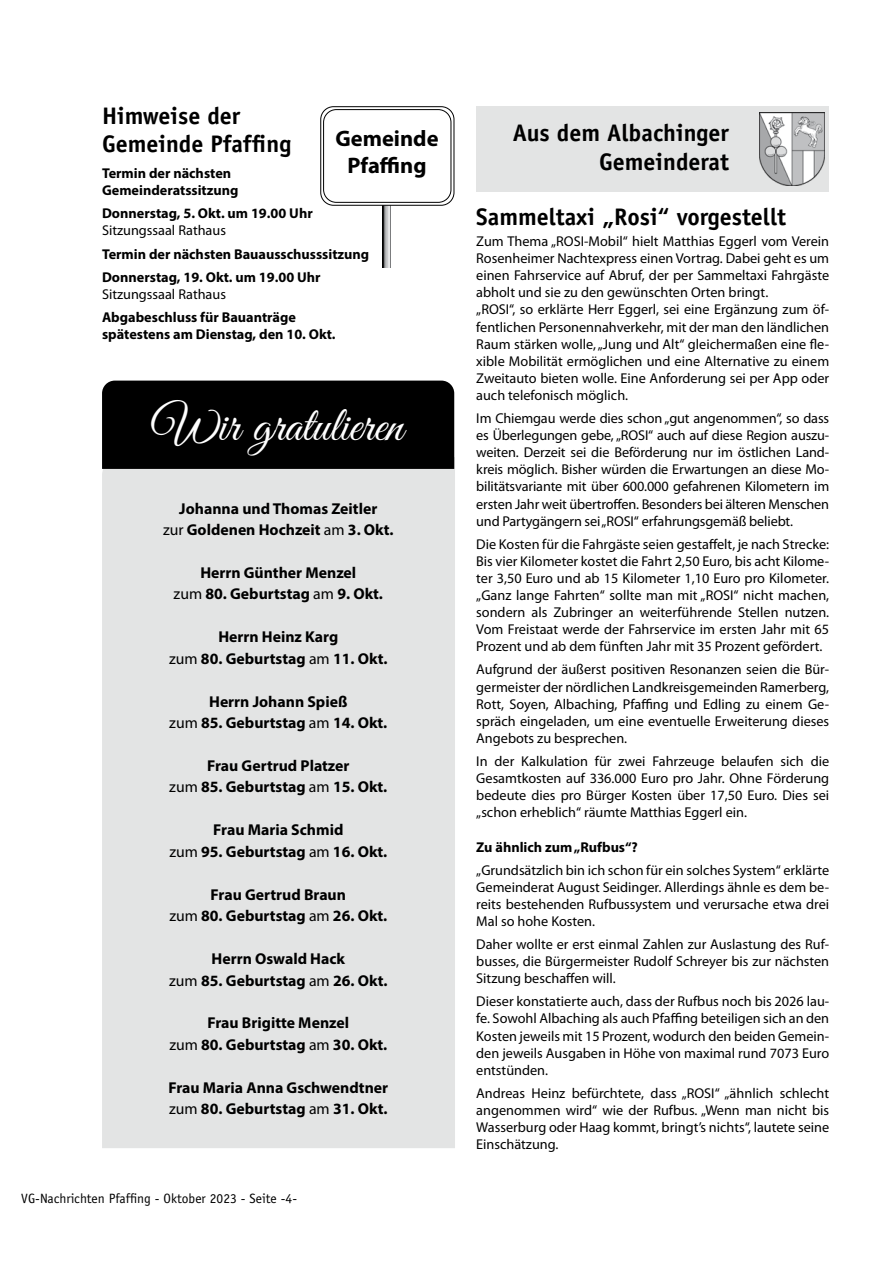
<style>
.page{position:relative;width:893px;height:1263px;background:#fff}
.page>*{position:absolute;margin:0;border:0;box-sizing:border-box;transform-origin:0 0}
.t1{font:49.5px "Great Vibes";color:#fff}
.t2{font:700 24px/28.8px "Officina Sans Std";color:#000;text-align:right}
.t3{font:700 22.5px/27px "Myriad Pro";color:#000;text-align:center}
.t4{font:700 15.75px/21.5px "Myriad Pro";color:#000;text-align:center}
.t5{font:14.25px/17.1px "Myriad Pro";color:#000;text-align:justify}
.t6{font:700 14.25px/17.1px "Myriad Pro";color:#000}
.t7{font:13.5px "Officina Sans Std";color:#000}
.s1{font-weight:400}
</style>
<div class="page">
<div style="left:476px;top:106px;width:353px;height:85px;background:#e3e4e4"></div>
<img style="left:759px;top:112px;width:65px;height:73px">
<div style="left:102px;top:457px;width:353px;height:691px;background:#e3e4e4"></div>
<div style="left:102px;top:381px;width:352px;height:88px;background:#000"></div>
<svg style="left:383px;top:206px;width:8px;height:62px"></svg>
<div style="left:320px;top:106px;width:134px;height:100px;border:1px solid #000;border-radius:13px"></div>
<div style="left:323px;top:109px;width:128px;height:94px;border:1px solid #000;border-radius:13px"></div>
<h2 class="t2" style="left:102px;top:101px;width:191px;text-align:left">Himweise der<br>Gemeinde Pfaffing</h2>
<p class="t6" style="left:102px;top:164px;width:138px">Termin der nächsten<br>Gemeinderatssitzung</p>
<p class="t6" style="left:102px;top:204px;width:212px">Donnerstag, 5. Okt. um 19.00 Uhr</p>
<p class="t5" style="left:102px;top:222px;width:125px">Sitzungssaal Rathaus</p>
<p class="t6" style="left:102px;top:242px;width:269px;line-height:23.1px">Termin der nächsten Bauausschusssitzung<br>Donnerstag, 19. Okt. um 19.00 Uhr</p>
<p class="t5" style="left:102px;top:286px;width:125px">Sitzungssaal Rathaus</p>
<p class="t6" style="left:102px;top:308px;width:235px">Abgabeschluss für Bauanträge spätestens am Dienstag, den 10. Okt.</p>
<h3 class="t3" style="left:335px;top:125px;width:105px">Gemeinde<br>Pfaffing</h3>
<h1 class="t1" style="left:152px;top:398px;width:252px">Wir gratulieren</h1>
<p class="t4" style="left:163px;top:497px;width:232px">Johanna und Thomas Zeitler<br><span class="s1">zur</span> Goldenen Hochzeit <span class="s1">am</span> 3. Okt.</p>
<p class="t4" style="left:174px;top:561px;width:211px">Herrn Günther Menzel<br><span class="s1">zum</span> 80. Geburtstag <span class="s1">am</span> 9. Okt.</p>
<p class="t4" style="left:169px;top:626px;width:220px">Herrn Heinz Karg<br><span class="s1">zum</span> 80. Geburtstag <span class="s1">am</span> 11. Okt.</p>
<p class="t4" style="left:169px;top:690px;width:220px">Herrn Johann Spieß<br><span class="s1">zum</span> 85. Geburtstag <span class="s1">am</span> 14. Okt.</p>
<p class="t4" style="left:169px;top:754px;width:220px">Frau Gertrud Platzer<br><span class="s1">zum</span> 85. Geburtstag <span class="s1">am</span> 15. Okt.</p>
<p class="t4" style="left:169px;top:819px;width:219px">Frau Maria Schmid<br><span class="s1">zum</span> 95. Geburtstag <span class="s1">am</span> 16. Okt.</p>
<p class="t4" style="left:169px;top:883px;width:219px">Frau Gertrud Braun<br><span class="s1">zum</span> 80. Geburtstag <span class="s1">am</span> 26. Okt.</p>
<p class="t4" style="left:169px;top:947px;width:220px">Herrn Oswald Hack<br><span class="s1">zum</span> 85. Geburtstag <span class="s1">am</span> 26. Okt.</p>
<p class="t4" style="left:169px;top:1012px;width:219px">Frau Brigitte Menzel<br><span class="s1">zum</span> 80. Geburtstag <span class="s1">am</span> 30. Okt.</p>
<p class="t4" style="left:168px;top:1076px;width:221px;text-align:left">Frau Maria Anna Gschwendtner <span class="s1">zum</span> 80. Geburtstag <span class="s1">am</span> 31. Okt.</p>
<p class="t7" style="left:21px;top:1190px;width:277px">VG-Nachrichten Pfaffing - Oktober 2023 - Seite -4-</p>
<h2 class="t2" style="left:513px;top:118px;width:218px">Aus dem Albachinger<br>Gemeinderat</h2>
<h2 class="t2" style="left:476px;top:202px;width:311px">Sammeltaxi „Rosi“ vorgestellt</h2>
<p class="t5" style="left:476px;top:233px;width:354px;text-align:left">Zum Thema „ROSI-Mobil“ hielt Matthias Eggerl vom Verein Rosenheimer Nachtexpress einen Vortrag. Dabei geht es um einen Fahrservice auf Abruf, der per Sammeltaxi Fahrgäste abholt und sie zu den gewünschten Orten bringt.<br>„ROSI“, so erklärte Herr Eggerl, sei eine Ergänzung zum öf&shy;fentlichen Personennahverkehr, mit der man den ländlichen Raum stärken wolle, „Jung und Alt“ gleichermaßen eine fle&shy;xible Mobilität ermöglichen und eine Alternative zu einem Zweitauto bieten wolle. Eine Anforderung sei per App oder auch telefonisch möglich.</p>
<p class="t5" style="left:476px;top:410px;width:354px">Im Chiemgau werde dies schon „gut angenommen“, so dass es Überlegungen gebe, „ROSI“ auch auf diese Region auszu&shy;weiten. Derzeit sei die Beförderung nur im östlichen Land&shy;kreis möglich. Bisher würden die Erwartungen an diese Mo&shy;bilitätsvariante mit über 600.000 gefahrenen Kilometern im ersten Jahr weit übertroffen. Besonders bei älteren Menschen und Partygängern sei „ROSI“ erfahrungsgemäß beliebt.</p>
<p class="t5" style="left:476px;top:536px;width:354px">Die Kosten für die Fahrgäste seien gestaffelt, je nach Strecke:<br>Bis vier Kilometer kostet die Fahrt 2,50 Euro, bis acht Kilome&shy;ter 3,50 Euro und ab 15 Kilometer 1,10 Euro pro Kilometer. „Ganz lange Fahrten“ sollte man mit „ROSI“ nicht machen, sondern als Zubringer an weiterführende Stellen nutzen.<br>Vom Freistaat werde der Fahrservice im ersten Jahr mit 65<br>Prozent und ab dem fünften Jahr mit 35 Prozent gefördert.</p>
<p class="t5" style="left:476px;top:661px;width:354px">Aufgrund der äußerst positiven Resonanzen seien die Bür&shy;germeister der nördlichen Landkreisgemeinden Ramerberg, Rott, Soyen, Albaching, Pfaffing und Edling zu einem Ge&shy;spräch eingeladen, um eine eventuelle Erweiterung dieses Angebots zu besprechen.</p>
<p class="t5" style="left:476px;top:753px;width:354px">In der Kalkulation für zwei Fahrzeuge belaufen sich die Gesamtkosten auf 336.000 Euro pro Jahr. Ohne Förderung bedeute dies pro Bürger Kosten über 17,50 Euro. Dies sei „schon erheblich“ räumte Matthias Eggerl ein.</p>
<p class="t6" style="left:476px;top:838px;width:163px">Zu ähnlich zum „Rufbus“?</p>
<p class="t5" style="left:476px;top:861px;width:354px">„Grundsätzlich bin ich schon für ein solches System“ erklärte Gemeinderat August Seidinger. Allerdings ähnle es dem be&shy;reits bestehenden Rufbussystem und verursache etwa drei Mal so hohe Kosten.</p>
<p class="t5" style="left:476px;top:936px;width:354px">Daher wollte er erst einmal Zahlen zur Auslastung des Ruf&shy;busses, die Bürgermeister Rudolf Schreyer bis zur nächsten Sitzung beschaffen will.</p>
<p class="t5" style="left:476px;top:993px;width:354px">Dieser konstatierte auch, dass der Rufbus noch bis 2026 lau&shy;fe. Sowohl Albaching als auch Pfaffing beteiligen sich an den Kosten jeweils mit 15 Prozent, wodurch den beiden Gemein&shy;den jeweils Ausgaben in Höhe von maximal rund 7073 Euro entstünden.</p>
<p class="t5" style="left:476px;top:1085px;width:354px">Andreas Heinz befürchtete, dass „ROSI“ „ähnlich schlecht angenommen wird“ wie der Rufbus. „Wenn man nicht bis Wasserburg oder Haag kommt, bringt’s nichts“, lautete seine Einschätzung.</p>
</div>
